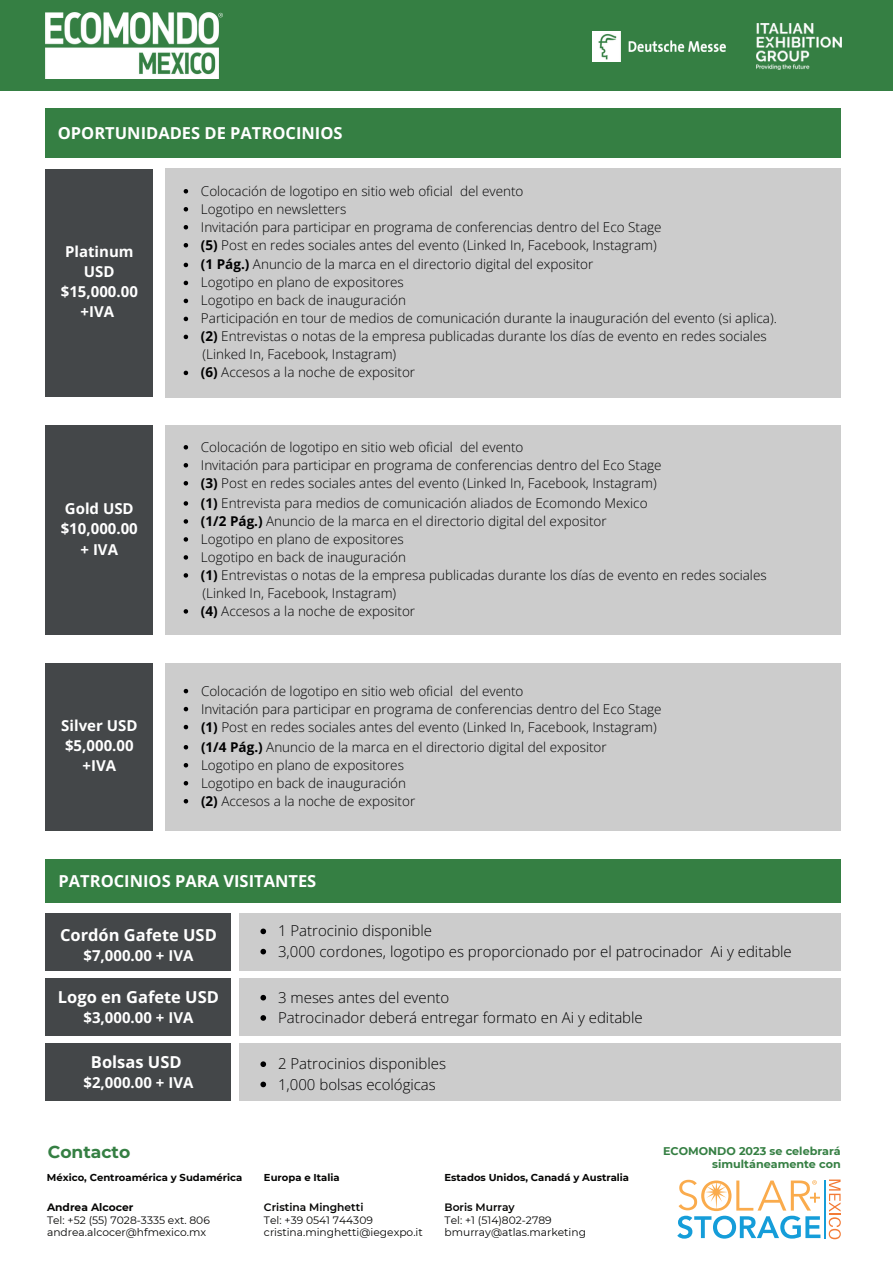
<style>
.page{position:relative;width:893px;height:1264px;background:#fff}
.page>*{position:absolute;margin:0;border:0;box-sizing:border-box;transform-origin:0 0}
.t1{font:700 17.1px "Montserrat";color:#357f43}
.t2{font:700 16.5px "Open Sans";color:#fff}
.t3{font:300 15px/20.2px "Open Sans";color:#000001}
.t4{font:700 15px/20.2px "Open Sans";color:#fff;text-align:center}
.t5{font:300 13.5px/18px "Open Sans";color:#000001}
.t6{font:700 11.1px/13.4px "Montserrat";color:#357f43;text-align:right}
.t7{font:10.65px/12.9px "Montserrat";color:#050504}
.t8{font:600 10.65px "Montserrat";color:#050504}
.t9{font:700 10.65px "Montserrat";color:#050504}
.t10{font:700 10.05px "Montserrat";color:#050504}
.s1{font-weight:700}
</style>
<div class="page">
<div style="left:0;top:0;width:892px;height:90px;background:#357f43"></div>
<svg style="left:218px;top:13px;width:5px;height:4px"></svg>
<img style="left:45px;top:12px;width:173px;height:67px">
<div style="left:45px;top:108px;width:795px;height:50px;background:#357f43"></div>
<div style="left:45px;top:169px;width:108px;height:227px;background:#444749"></div>
<div style="left:166px;top:168px;width:674px;height:229px;background:#ccc"></div>
<svg style="left:184px;top:189px;width:4px;height:4px"></svg>
<svg style="left:184px;top:207px;width:4px;height:4px"></svg>
<svg style="left:184px;top:225px;width:4px;height:4px"></svg>
<svg style="left:184px;top:243px;width:4px;height:4px"></svg>
<svg style="left:184px;top:263px;width:4px;height:4px"></svg>
<svg style="left:184px;top:281px;width:4px;height:4px"></svg>
<svg style="left:184px;top:299px;width:4px;height:4px"></svg>
<svg style="left:184px;top:317px;width:4px;height:4px"></svg>
<svg style="left:184px;top:335px;width:4px;height:4px"></svg>
<svg style="left:184px;top:370px;width:4px;height:5px"></svg>
<div style="left:45px;top:425px;width:108px;height:210px;background:#444749"></div>
<div style="left:166px;top:425px;width:674px;height:210px;background:#ccc"></div>
<svg style="left:184px;top:445px;width:4px;height:4px"></svg>
<svg style="left:184px;top:463px;width:4px;height:4px"></svg>
<svg style="left:184px;top:481px;width:4px;height:4px"></svg>
<svg style="left:184px;top:501px;width:4px;height:4px"></svg>
<svg style="left:184px;top:519px;width:4px;height:4px"></svg>
<svg style="left:184px;top:537px;width:4px;height:4px"></svg>
<svg style="left:184px;top:555px;width:4px;height:4px"></svg>
<svg style="left:184px;top:573px;width:4px;height:4px"></svg>
<svg style="left:184px;top:609px;width:4px;height:4px"></svg>
<div style="left:45px;top:663px;width:108px;height:167px;background:#444749"></div>
<div style="left:166px;top:663px;width:674px;height:167px;background:#ccc"></div>
<svg style="left:184px;top:689px;width:4px;height:4px"></svg>
<svg style="left:184px;top:707px;width:4px;height:4px"></svg>
<svg style="left:184px;top:724px;width:4px;height:5px"></svg>
<svg style="left:184px;top:745px;width:4px;height:4px"></svg>
<svg style="left:184px;top:763px;width:4px;height:4px"></svg>
<svg style="left:184px;top:781px;width:4px;height:4px"></svg>
<svg style="left:184px;top:799px;width:4px;height:4px"></svg>
<img style="left:592px;top:32px;width:133px;height:29px">
<img style="left:756px;top:23px;width:85px;height:46px">
<div style="left:46px;top:858px;width:794px;height:44px;background:#357f43"></div>
<div style="left:239px;top:913px;width:601px;height:57px;background:#ccc"></div>
<div style="left:239px;top:978px;width:601px;height:57px;background:#ccc"></div>
<div style="left:239px;top:1043px;width:601px;height:58px;background:#ccc"></div>
<div style="left:45px;top:913px;width:186px;height:57px;background:#444749"></div>
<div style="left:45px;top:978px;width:186px;height:57px;background:#444749"></div>
<div style="left:45px;top:1043px;width:186px;height:58px;background:#444749"></div>
<svg style="left:260px;top:928px;width:6px;height:6px"></svg>
<svg style="left:260px;top:948px;width:6px;height:6px"></svg>
<svg style="left:260px;top:994px;width:6px;height:6px"></svg>
<svg style="left:260px;top:1015px;width:6px;height:5px"></svg>
<svg style="left:260px;top:1061px;width:6px;height:5px"></svg>
<svg style="left:260px;top:1081px;width:6px;height:6px"></svg>
<svg style="left:828px;top:1179px;width:12px;height:60px"></svg>
<hr style="left:824px;top:1179px;width:1px;height:59px;background:#159dd9">
<svg style="left:677px;top:1179px;width:143px;height:59px"></svg>
<p class="t2" style="left:58px;top:122px;width:286px">OPORTUNIDADES DE PATROCINIOS</p>
<p class="t4" style="left:61px;top:241px;width:79px">Platinum<br>USD $15,000.00 +IVA</p>
<p class="t4" style="left:61px;top:498px;width:79px">Gold USD $10,000.00 + IVA</p>
<p class="t4" style="left:61px;top:715px;width:78px">Silver USD $5,000.00 +IVA</p>
<p class="t5" style="left:201px;top:181px;width:462px">Colocación de logotipo en sitio web oficial del evento<br>Logotipo en newsletters<br>Invitación para participar en programa de conferencias dentro del Eco Stage <span class="s1">(5)</span> Post en redes sociales antes del evento (Linked In, Facebook, Instagram)</p>
<p class="t5" style="left:201px;top:255px;width:577px"><span class="s1">(1 Pág.)</span> Anuncio de la marca en el directorio digital del expositor<br>Logotipo en plano de expositores<br>Logotipo en back de inauguración<br>Participación en tour de medios de comunicación durante la inauguración del evento (si aplica). <span class="s1">(2)</span> Entrevistas o notas de la empresa publicadas durante los días de evento en redes sociales</p>
<p class="t5" style="left:201px;top:363px;width:216px"><span class="s1">(6)</span> Accesos a la noche de expositor</p>
<p class="t5" style="left:202px;top:345px;width:195px">(Linked In, Facebook, Instagram)</p>
<p class="t5" style="left:201px;top:437px;width:462px">Colocación de logotipo en sitio web oficial del evento<br>Invitación para participar en programa de conferencias dentro del Eco Stage <span class="s1">(3)</span> Post en redes sociales antes del evento (Linked In, Facebook, Instagram)</p>
<p class="t5" style="left:201px;top:493px;width:567px"><span class="s1">(1)</span> Entrevista para medios de comunicación aliados de Ecomondo Mexico<br><span class="s1">(1/2 Pág.)</span> Anuncio de la marca en el directorio digital del expositor<br>Logotipo en plano de expositores<br>Logotipo en back de inauguración<br><span class="s1">(1)</span> Entrevistas o notas de la empresa publicadas durante los días de evento en redes sociales</p>
<p class="t5" style="left:201px;top:601px;width:216px"><span class="s1">(4)</span> Accesos a la noche de expositor</p>
<p class="t5" style="left:202px;top:583px;width:195px">(Linked In, Facebook, Instagram)</p>
<p class="t5" style="left:201px;top:681px;width:462px">Colocación de logotipo en sitio web oficial del evento<br>Invitación para participar en programa de conferencias dentro del Eco Stage <span class="s1">(1)</span> Post en redes sociales antes del evento (Linked In, Facebook, Instagram)</p>
<p class="t5" style="left:201px;top:737px;width:407px"><span class="s1">(1/4 Pág.)</span> Anuncio de la marca en el directorio digital del expositor Logotipo en plano de expositores<br>Logotipo en back de inauguración<br><span class="s1">(2)</span> Accesos a la noche de expositor</p>
<p class="t2" style="left:58px;top:869px;width:259px">PATROCINIOS PARA VISITANTES</p>
<p class="t2" style="left:60px;top:923px;width:158px">Cordón Gafete USD</p>
<p class="t4" style="left:83px;top:945px;width:111px">$7,000.00 + IVA</p>
<p class="t2" style="left:58px;top:985px;width:163px">Logo en Gafete USD</p>
<p class="t4" style="left:83px;top:1007px;width:111px">$3,000.00 + IVA</p>
<p class="t2" style="left:91px;top:1050px;width:92px">Bolsas USD</p>
<p class="t4" style="left:83px;top:1072px;width:111px">$2,000.00 + IVA</p>
<p class="t1" style="left:48px;top:1139px;width:84px">Contacto</p>
<p class="t10" style="left:47px;top:1170px;width:197px">México, Centroamérica y Sudamérica</p>
<p class="t9" style="left:47px;top:1199px;width:88px">Andrea Alcocer</p>
<p class="t7" style="left:47px;top:1212px;width:164px">Tel: +52 (55) 7028-3335 ext. 806 andrea.alcocer@hfmexico.mx</p>
<p class="t3" style="left:278px;top:920px;width:515px">1 Patrocinio disponible<br>3,000 cordones, logotipo es proporcionado por el patrocinador Ai y editable</p>
<p class="t3" style="left:278px;top:986px;width:366px">3 meses antes del evento<br>Patrocinador deberá entregar formato en Ai y editable</p>
<p class="t3" style="left:278px;top:1053px;width:169px">2 Patrocinios disponibles<br>1,000 bolsas ecológicas</p>
<p class="t10" style="left:264px;top:1170px;width:77px">Europa e Italia</p>
<p class="t8" style="left:264px;top:1199px;width:101px">Cristina Minghetti</p>
<p class="t7" style="left:264px;top:1225px;width:160px">cristina.minghetti@iegexpo.it</p>
<p class="t7" style="left:264px;top:1212px;width:110px">Tel: +39 0541 744309</p>
<p class="t10" style="left:444px;top:1170px;width:186px">Estados Unidos, Canadá y Australia</p>
<p class="t8" style="left:444px;top:1199px;width:72px">Boris Murray</p>
<p class="t7" style="left:444px;top:1225px;width:143px">bmurray@atlas.marketing</p>
<p class="t7" style="left:444px;top:1212px;width:109px">Tel: +1 (514)802-2789</p>
<p class="t6" style="left:663px;top:1143px;width:179px">ECOMONDO 2023 se celebrará simultáneamente con</p>
</div>
